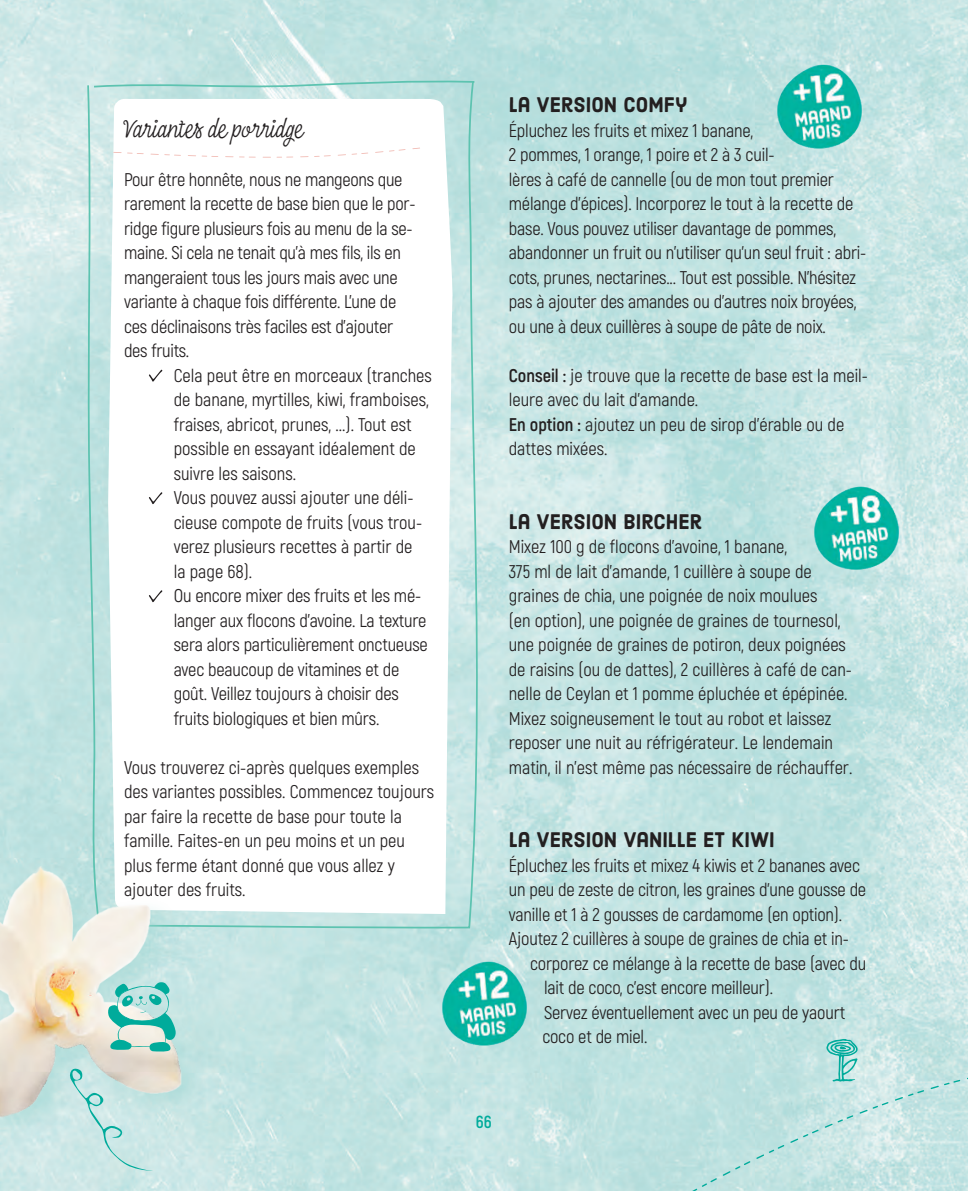
<style>
.page{position:relative;width:968px;height:1191px;background:#fff}
.page>*{position:absolute;margin:0;border:0;box-sizing:border-box;transform-origin:0 0}
.t1{font:35px "Inkheart Script";color:#231f20}
.t2{font:21px "Harman Sans";color:#231f20}
.t3{font:18.38px/24.5px "Akrobat";letter-spacing:-.01em;color:#231f20}
.t4{font:700 17.5px "Akrobat";color:#00ab9b}
.s1{font-weight:700}
</style>
<div class="page">
<img style="left:0;top:0;width:967px;height:1191px">
<svg style="left:85px;top:49px;width:394px;height:880px"></svg>
<svg style="left:113px;top:148px;width:307px;height:10px"></svg>
<svg style="left:594px;top:982px;width:373px;height:209px;background:#c1e2e1"></svg>
<img style="left:771px;top:62px;width:94px;height:92px">
<img style="left:809px;top:483px;width:93px;height:92px">
<img style="left:437px;top:958px;width:93px;height:92px">
<svg style="left:826px;top:1039px;width:31px;height:42px"></svg>
<div style="left:0;top:861px;width:207px;height:280px;background:#a3d9d4;opacity:.5"></div>
<img style="left:0;top:856px;width:199px;height:278px">
<svg style="left:108px;top:981px;width:68px;height:70px;background:#93d4cb"></svg>
<svg style="left:70px;top:1068px;width:83px;height:103px;background:#c5e2e0"></svg>
<svg style="left:149px;top:369px;width:13px;height:13px"></svg>
<svg style="left:149px;top:492px;width:13px;height:13px"></svg>
<svg style="left:149px;top:590px;width:13px;height:13px"></svg>
<h1 class="t1" style="left:124px;top:108px;width:181px">Variantes de porridge</h1>
<p class="t3" style="left:124px;top:167px;width:293px">Pour être honnête, nous ne mangeons que rarement la recette de base bien que le por&shy;ridge figure plusieurs fois au menu de la se&shy;maine. Si cela ne tenait qu’à mes fils, ils en mangeraient tous les jours mais avec une variante à chaque fois différente. L’une de ces déclinaisons très faciles est d’ajouter des fruits.</p>
<p class="t3" style="left:174px;top:363px;width:259px">Cela peut être en morceaux (tranches de banane, myrtilles, kiwi, framboises, fraises, abricot, prunes, ...). Tout est possible en essayant idéalement de suivre les saisons.<br>Vous pouvez aussi ajouter une déli&shy;cieuse compote de fruits (vous trou&shy;verez plusieurs recettes à partir de<br>la page 68).<br>Ou encore mixer des fruits et les mé&shy;langer aux flocons d’avoine. La texture sera alors particulièrement onctueuse avec beaucoup de vitamines et de goût. Veillez toujours à choisir des fruits biologiques et bien mûrs.</p>
<p class="t3" style="left:124px;top:755px;width:312px">Vous trouverez ci-après quelques exemples des variantes possibles. Commencez toujours par faire la recette de base pour toute la famille. Faites-en un peu moins et un peu plus ferme étant donné que vous allez y ajouter des fruits.</p>
<p class="t2" style="left:508px;top:92px;width:180px">LA VERSION COMFY</p>
<p class="t3" style="left:508px;top:118px;width:359px">Épluchez les fruits et mixez 1 banane,<br>2 pommes, 1 orange, 1 poire et 2 à 3 cuil-<br>lères à café de cannelle (ou de mon tout premier mélange d’épices). Incorporez le tout à la recette de base. Vous pouvez utiliser davantage de pommes, abandonner un fruit ou n’utiliser qu'un seul fruit : abri&shy;cots, prunes, nectarines... Tout est possible. N’hésitez pas à ajouter des amandes ou d’autres noix broyées, ou une à deux cuillères à soupe de pâte de noix.</p>
<p class="t3" style="left:508px;top:363px;width:360px"><span class="s1">Conseil :</span> je trouve que la recette de base est la meil&shy;leure avec du lait d’amande.<br><span class="s1">En option :</span> ajoutez un peu de sirop d’érable ou de dattes mixées.</p>
<p class="t2" style="left:508px;top:508px;width:195px">LA VERSION BIRCHER</p>
<p class="t3" style="left:508px;top:534px;width:345px">Mixez 100 g de flocons d’avoine, 1 banane,<br>375 ml de lait d’amande, 1 cuillère à soupe de graines de chia, une poignée de noix moulues<br>(en option), une poignée de graines de tournesol, une poignée de graines de potiron, deux poignées de raisins (ou de dattes), 2 cuillères à café de can&shy;nelle de Ceylan et 1 pomme épluchée et épépinée.<br>Mixez soigneusement le tout au robot et laissez reposer une nuit au réfrigérateur. Le lendemain matin, il n’est même pas nécessaire de réchauffer.</p>
<p class="t2" style="left:508px;top:827px;width:267px">LA VERSION VANILLE ET KIWI</p>
<p class="t3" style="left:508px;top:853px;width:352px">Épluchez les fruits et mixez 4 kiwis et 2 bananes avec</p>
<p class="t3" style="left:508px;top:877px;width:359px">un peu de zeste de citron, les graines d'une gousse de</p>
<p class="t3" style="left:508px;top:902px;width:335px">vanille et 1 à 2 gousses de cardamome (en option).</p>
<p class="t3" style="left:508px;top:926px;width:341px">Ajoutez 2 cuillères à soupe de graines de chia et in-</p>
<p class="t3" style="left:530px;top:951px;width:337px">corporez ce mélange à la recette de base (avec du</p>
<p class="t3" style="left:544px;top:975px;width:230px">lait de coco, c'est encore meilleur).</p>
<p class="t3" style="left:544px;top:1000px;width:302px">Servez éventuellement avec un peu de yaourt</p>
<p class="t3" style="left:542px;top:1024px;width:107px">coco et de miel.</p>
<p class="t4" style="left:476px;top:1111px;width:17px">66</p>
</div>
